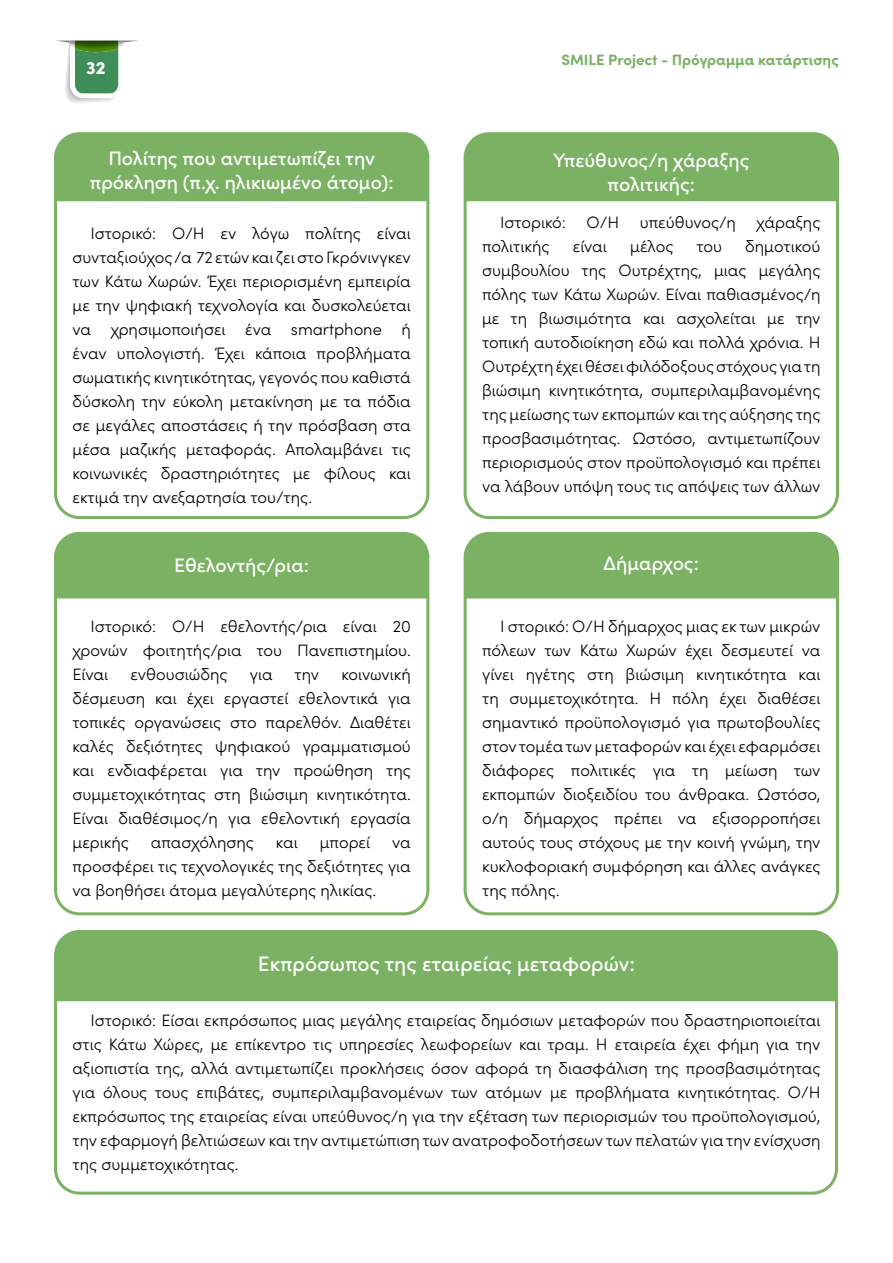
<style>
.page{position:relative;width:893px;height:1263px;background:#fff}
.page>*{position:absolute;margin:0;border:0;box-sizing:border-box;transform-origin:0 0}
.t1{font:500 21px "Sofia Pro";color:#fff}
.t2{font:500 19.5px/24px "Sofia Pro";color:#fff;text-align:center}
.t3{font:900 18px "Sofia Pro";color:#fff}
.t4{font:300 16.5px/24px "Sofia Pro";color:#000;text-align:justify}
.t5{font:700 15px "Sofia Pro";color:#7ab063}
</style>
<div class="page">
<svg style="left:56px;top:40px;width:82px;height:63px"></svg>
<img style="left:75px;top:49px;width:44px;height:3px">
<img style="left:70px;top:41px;width:53px;height:8px">
<div style="left:54px;top:132px;width:375px;height:387px;border:3px solid #7bb163;border-radius:24px"></div>
<div style="left:54px;top:532px;width:375px;height:383px;border:3px solid #7bb163;border-radius:24px"></div>
<div style="left:54px;top:930px;width:784px;height:264px;border:3px solid #7bb163;border-radius:24px"></div>
<div style="left:464px;top:132px;width:375px;height:387px;border:3px solid #7bb163;border-radius:24px"></div>
<div style="left:464px;top:532px;width:375px;height:383px;border:3px solid #7bb163;border-radius:24px"></div>
<div style="left:55px;top:133px;width:373px;height:68px;background:#7bb163"></div>
<div style="left:55px;top:533px;width:373px;height:65px;background:#7bb163"></div>
<div style="left:56px;top:931px;width:780px;height:70px;background:#7bb163"></div>
<div style="left:465px;top:133px;width:373px;height:68px;background:#7bb163"></div>
<div style="left:465px;top:533px;width:373px;height:65px;background:#7bb163"></div>
<p class="t3" style="left:86px;top:53px;width:21px">32</p>
<p class="t5" style="left:561px;top:48px;width:279px">SMILE Project - Πρόγραμμα κατάρτισης</p>
<p class="t2" style="left:90px;top:145px;width:305px">Πολίτης που αντιμετωπίζει την πρόκληση (π.χ. ηλικιωμένο άτομο):</p>
<p class="t4" style="left:73px;top:220px;width:340px;text-indent:18px">Ιστορικό: Ο/Η εν λόγω πολίτης είναι συνταξιούχος /α 72 ετών και ζει στο Γκρόνινγκεν των Κάτω Χωρών. Έχει περιορισμένη εμπειρία με την ψηφιακή τεχνολογία και δυσκολεύεται να χρησιμοποιήσει ένα smartphone ή έναν υπολογιστή. Έχει κάποια προβλήματα σωματικής κινητικότητας, γεγονός που καθιστά δύσκολη την εύκολη μετακίνηση με τα πόδια σε μεγάλες αποστάσεις ή την πρόσβαση στα μέσα μαζικής μεταφοράς. Απολαμβάνει τις κοινωνικές δραστηριότητες με φίλους και εκτιμά την ανεξαρτησία του/της.</p>
<p class="t2" style="left:174px;top:552px;width:136px">Εθελοντής/ρια:</p>
<p class="t4" style="left:73px;top:613px;width:340px;text-indent:18px">Ιστορικό: Ο/Η εθελοντής/ρια είναι 20 χρονών φοιτητής/ρια του Πανεπιστημίου.<br>Είναι</p>
<p class="t4" style="left:130px;top:661px;width:99px">ενθουσιώδης</p>
<p class="t4" style="left:250px;top:661px;width:24px">για</p>
<p class="t4" style="left:294px;top:661px;width:26px">την</p>
<p class="t4" style="left:73px;top:661px;width:340px;text-indent:269px">κοινωνική δέσμευση και έχει εργαστεί εθελοντικά για τοπικές οργανώσεις στο παρελθόν. Διαθέτει καλές δεξιότητες ψηφιακού γραμματισμού και ενδιαφέρεται για την προώθηση της συμμετοχικότητας στη βιώσιμη κινητικότητα.<br>Είναι διαθέσιμος/η για εθελοντική εργασία μερικής</p>
<p class="t4" style="left:151px;top:829px;width:105px">απασχόλησης</p>
<p class="t4" style="left:276px;top:829px;width:23px">και</p>
<p class="t4" style="left:320px;top:829px;width:52px">μπορεί</p>
<p class="t4" style="left:73px;top:829px;width:340px;text-indent:320px">να προσφέρει τις τεχνολογικές της δεξιότητες για να βοηθήσει άτομα μεγαλύτερης ηλικίας.</p>
<p class="t2" style="left:553px;top:147px;width:198px">Υπεύθυνος/η χάραξης πολιτικής:</p>
<p class="t4" style="left:500px;top:209px;width:67px">Ιστορικό:</p>
<p class="t4" style="left:587px;top:209px;width:34px">Ο/Η</p>
<p class="t4" style="left:640px;top:209px;width:97px">υπεύθυνος/η</p>
<p class="t4" style="left:756px;top:209px;width:66px">χάραξης</p>
<p class="t4" style="left:482px;top:233px;width:69px">πολιτικής</p>
<p class="t4" style="left:573px;top:233px;width:36px">είναι</p>
<p class="t4" style="left:630px;top:233px;width:45px">μέλος</p>
<p class="t4" style="left:696px;top:233px;width:27px">του</p>
<p class="t4" style="left:482px;top:233px;width:340px;text-indent:263px">δημοτικού συμβουλίου της Ουτρέχτης, μιας μεγάλης πόλης των Κάτω Χωρών. Είναι παθιασμένος/η με τη βιωσιμότητα και ασχολείται με την τοπική αυτοδιοίκηση εδώ και πολλά χρόνια. Η Ουτρέχτη έχει θέσει φιλόδοξους στόχους για τη βιώσιμη κινητικότητα, συμπεριλαμβανομένης της μείωσης των εκπομπών και της αύξησης της προσβασιμότητας. Ωστόσο, αντιμετωπίζουν περιορισμούς στον προϋπολογισμό και πρέπει να λάβουν υπόψη τους τις απόψεις των άλλων</p>
<p class="t2" style="left:604px;top:550px;width:97px">Δήμαρχος:</p>
<p class="t4" style="left:482px;top:613px;width:340px;text-indent:18px">Ι στορικό: Ο/Η δήμαρχος μιας εκ των μικρών πόλεων των Κάτω Χωρών έχει δεσμευτεί να γίνει ηγέτης στη βιώσιμη κινητικότητα και τη συμμετοχικότητα. Η πόλη έχει διαθέσει σημαντικό προϋπολογισμό για πρωτοβουλίες στον τομέα των μεταφορών και έχει εφαρμόσει διάφορες πολιτικές για τη μείωση των εκπομπών διοξειδίου του άνθρακα. Ωστόσο, ο/η δήμαρχος πρέπει να εξισορροπήσει αυτούς τους στόχους με την κοινή γνώμη, την κυκλοφοριακή συμφόρηση και άλλες ανάγκες της πόλης.</p>
<p class="t1" style="left:258px;top:948px;width:379px">Εκπρόσωπος της εταιρείας μεταφορών:</p>
<p class="t4" style="left:73px;top:1007px;width:749px;text-indent:18px">Ιστορικό: Είσαι εκπρόσωπος μιας μεγάλης εταιρείας δημόσιων μεταφορών που δραστηριοποιείται στις Κάτω Χώρες, με επίκεντρο τις υπηρεσίες λεωφορείων και τραμ. Η εταιρεία έχει φήμη για την αξιοπιστία της, αλλά αντιμετωπίζει προκλήσεις όσον αφορά τη διασφάλιση της προσβασιμότητας για όλους τους επιβάτες, συμπεριλαμβανομένων των ατόμων με προβλήματα κινητικότητας. Ο/Η εκπρόσωπος της εταιρείας είναι υπεύθυνος/η για την εξέταση των περιορισμών του προϋπολογισμού, την εφαρμογή βελτιώσεων και την αντιμετώπιση των ανατροφοδοτήσεων των πελατών για την ενίσχυση της συμμετοχικότητας.</p>
</div>
